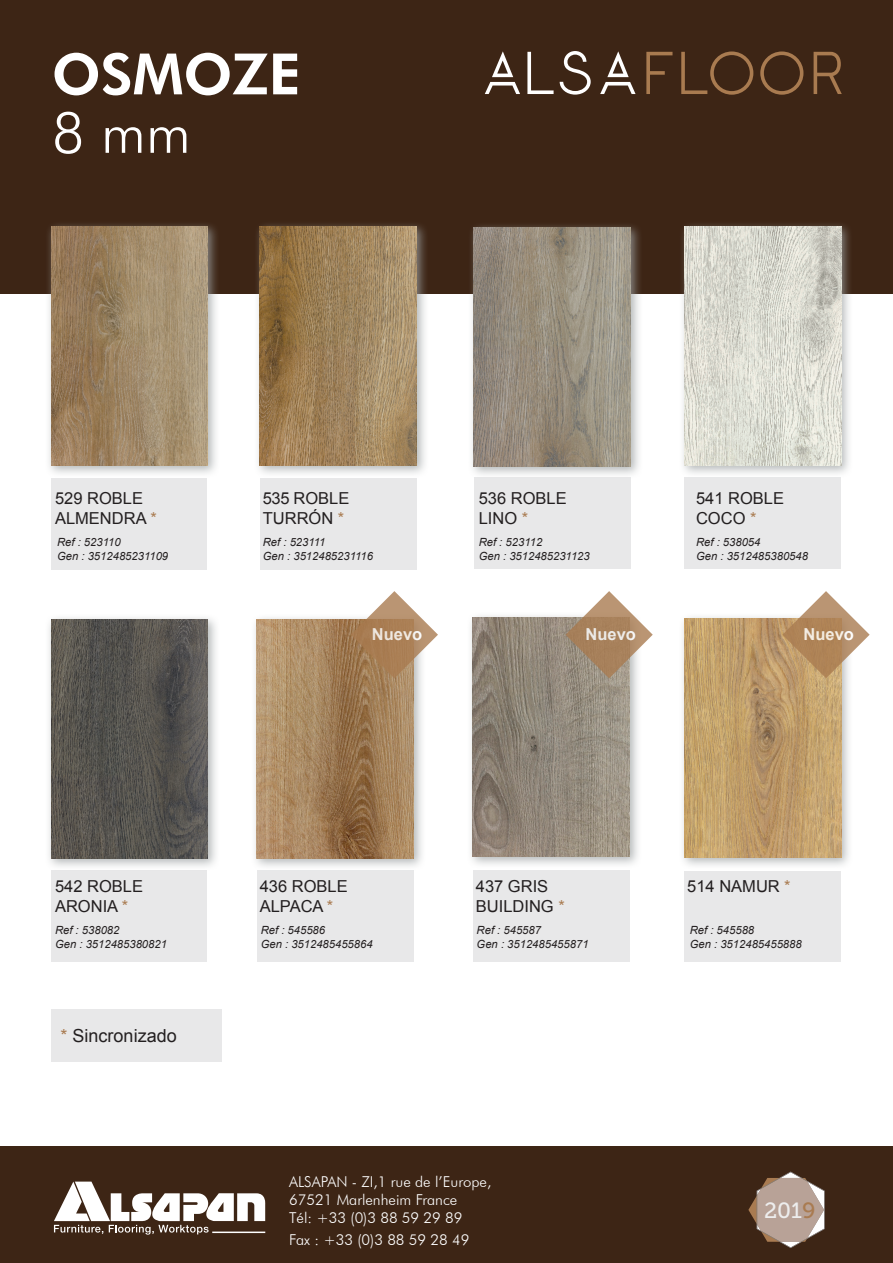
<style>
.page{position:relative;width:893px;height:1263px;background:#fff}
.page>*{position:absolute;margin:0;border:0;box-sizing:border-box;transform-origin:0 0}
.t1{font:800 57px "Futura BT";color:#fff}
.t2{font:300 57px "Futura BT";color:#fff}
.t3{font:21.9px "Museo Slab 500";color:#ededed}
.t4{font:18px "Arial";color:#231f20}
.t5{font:16.5px/19.8px "Arial";color:#231f20}
.t6{font:700 16.5px "Arial";color:#fff}
.t7{font:300 15px "Futura BT";color:#fff}
.t8{font:italic 11.25px "Arial";color:#231f20}
.s1{color:#a97b50}
.s2{color:#a97b51}
</style>
<div class="page">
<div style="left:52px;top:1010px;width:170px;height:52px;background:#e8e8e9"></div>
<div style="left:51px;top:870px;width:155px;height:92px;background:#e8e8e9"></div>
<div style="left:51px;top:478px;width:155px;height:91px;background:#e8e8e9"></div>
<div style="left:0;top:0;width:893px;height:293px;background:#3d2515"></div>
<svg style="left:760px;top:51px;width:43px;height:44px"></svg>
<svg style="left:681px;top:51px;width:72px;height:44px"></svg>
<svg style="left:527px;top:52px;width:27px;height:42px"></svg>
<svg style="left:560px;top:51px;width:31px;height:44px"></svg>
<svg style="left:646px;top:52px;width:26px;height:42px"></svg>
<svg style="left:814px;top:52px;width:28px;height:42px"></svg>
<svg style="left:485px;top:51px;width:35px;height:43px"></svg>
<svg style="left:600px;top:51px;width:35px;height:43px"></svg>
<div style="left:45px;top:220px;width:175px;height:257px;background:#9ca1a2;opacity:.75"></div>
<img style="left:51px;top:226px;width:157px;height:239px">
<div style="left:254px;top:220px;width:175px;height:257px;background:#9ca1a2;opacity:.75"></div>
<img style="left:260px;top:226px;width:157px;height:239px">
<div style="left:251px;top:613px;width:175px;height:257px;background:#9ca1a2;opacity:.75"></div>
<img style="left:257px;top:619px;width:157px;height:239px">
<div style="left:467px;top:611px;width:175px;height:257px;background:#9ca1a2;opacity:.75"></div>
<img style="left:473px;top:617px;width:157px;height:239px">
<div style="left:678px;top:612px;width:175px;height:257px;background:#9ca1a2;opacity:.75"></div>
<img style="left:684px;top:618px;width:157px;height:239px">
<div style="left:678px;top:220px;width:175px;height:257px;background:#9ca1a2;opacity:.75"></div>
<img style="left:684px;top:226px;width:157px;height:239px">
<div style="left:468px;top:221px;width:175px;height:257px;background:#9ca1a2;opacity:.75"></div>
<img style="left:474px;top:227px;width:157px;height:239px">
<div style="left:45px;top:613px;width:175px;height:257px;background:#9ca1a2;opacity:.75"></div>
<img style="left:51px;top:619px;width:157px;height:239px">
<div style="left:260px;top:478px;width:156px;height:91px;background:#e8e8e9"></div>
<div style="left:257px;top:870px;width:156px;height:92px;background:#e8e8e9"></div>
<div style="left:473px;top:870px;width:156px;height:92px;background:#e8e8e9"></div>
<div style="left:684px;top:871px;width:157px;height:91px;background:#e8e8e9"></div>
<div style="left:684px;top:477px;width:157px;height:92px;background:#e8e8e9"></div>
<div style="left:474px;top:477px;width:156px;height:92px;background:#e8e8e9"></div>
<svg style="left:351px;top:591px;width:87px;height:87px"></svg>
<svg style="left:565px;top:591px;width:88px;height:87px"></svg>
<svg style="left:782px;top:591px;width:88px;height:87px"></svg>
<div style="left:0;top:1146px;width:893px;height:117px;background:#3d2515"></div>
<svg style="left:54px;top:1181px;width:212px;height:53px"></svg>
<svg style="left:748px;top:1171px;width:77px;height:77px"></svg>
<p class="t1" style="left:52px;top:39px;width:251px">OSMOZE</p>
<p class="t2" style="left:52px;top:98px;width:141px">8 mm</p>
<p class="t5" style="left:55px;top:489px;width:90px">529 ROBLE</p>
<p class="t5" style="left:55px;top:508px;width:103px">ALMENDRA <span class="s1">*</span></p>
<p class="t8" style="left:57px;top:535px;width:65px">Ref : 523110</p>
<p class="t8" style="left:57px;top:549px;width:113px">Gen : 3512485231109</p>
<p class="t5" style="left:263px;top:489px;width:88px">535 ROBLE<br>TURRÓN <span class="s1">*</span></p>
<p class="t8" style="left:263px;top:535px;width:64px">Ref : 523111</p>
<p class="t8" style="left:263px;top:549px;width:112px">Gen : 3512485231116</p>
<p class="t5" style="left:479px;top:489px;width:90px">536 ROBLE</p>
<p class="t5" style="left:479px;top:508px;width:51px">LINO <span class="s1">*</span></p>
<p class="t8" style="left:479px;top:535px;width:65px">Ref : 523112</p>
<p class="t8" style="left:479px;top:549px;width:113px">Gen : 3512485231123</p>
<p class="t5" style="left:696px;top:489px;width:90px">541 ROBLE<br>COCO <span class="s1">*</span></p>
<p class="t8" style="left:696px;top:535px;width:66px">Ref : 538054</p>
<p class="t8" style="left:696px;top:549px;width:113px">Gen : 3512485380548</p>
<h3 class="t6" style="left:372px;top:623px;width:52px">Nuevo</h3>
<h3 class="t6" style="left:585px;top:623px;width:52px">Nuevo</h3>
<h3 class="t6" style="left:803px;top:623px;width:52px">Nuevo</h3>
<p class="t5" style="left:55px;top:876px;width:90px">542 ROBLE</p>
<p class="t5" style="left:55px;top:896px;width:75px">ARONIA <span class="s1">*</span></p>
<p class="t8" style="left:55px;top:923px;width:66px">Ref : 538082</p>
<p class="t8" style="left:55px;top:936px;width:113px">Gen : 3512485380821</p>
<p class="t4" style="left:61px;top:1023px;width:118px"><span class="s2">*</span> Sincronizado</p>
<p class="t5" style="left:260px;top:876px;width:90px">436 ROBLE<br>ALPACA <span class="s1">*</span></p>
<p class="t5" style="left:476px;top:876px;width:90px">437 GRIS<br>BUILDING <span class="s1">*</span></p>
<p class="t5" style="left:687px;top:876px;width:105px">514 NAMUR <span class="s1">*</span></p>
<p class="t8" style="left:261px;top:923px;width:66px">Ref : 545586</p>
<p class="t8" style="left:261px;top:936px;width:113px">Gen : 3512485455864</p>
<p class="t8" style="left:477px;top:923px;width:66px">Ref : 545587</p>
<p class="t8" style="left:477px;top:936px;width:113px">Gen : 3512485455871</p>
<p class="t7" style="left:289px;top:1173px;width:204px">ALSAPAN - ZI,1 rue de l’Europe,</p>
<p class="t7" style="left:289px;top:1191px;width:170px">67521 Marlenheim France</p>
<p class="t7" style="left:289px;top:1209px;width:175px">Tél: +33 (0)3 88 59 29 89</p>
<p class="t7" style="left:289px;top:1230px;width:182px">Fax : +33 (0)3 88 59 28 49</p>
<p class="t8" style="left:690px;top:923px;width:66px">Ref : 545588</p>
<p class="t8" style="left:690px;top:936px;width:113px">Gen : 3512485455888</p>
<h2 class="t3" style="left:764px;top:1198px;width:53px">201<span class="s2">9</span></h2>
</div>
